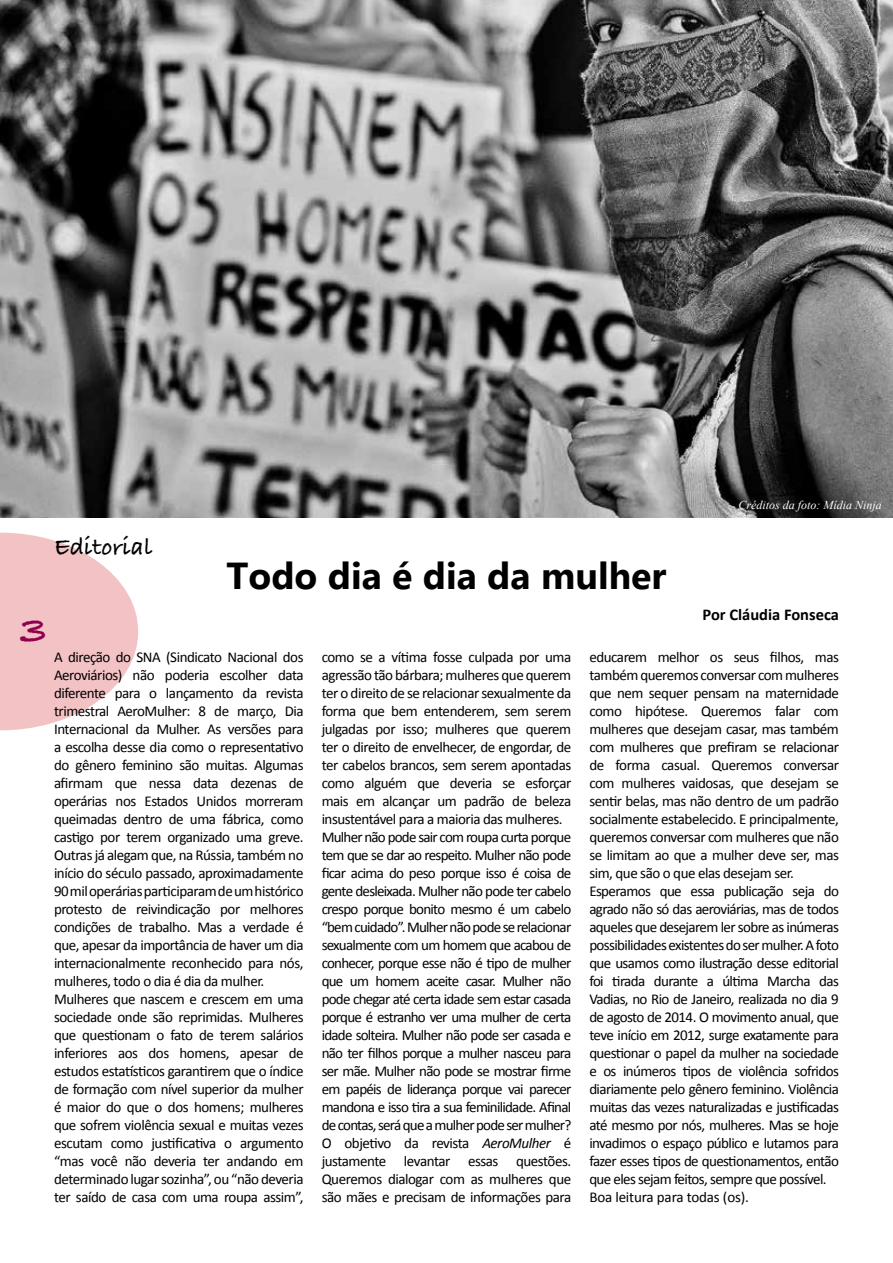
<style>
.page{position:relative;width:893px;height:1263px;background:#fff}
.page>*{position:absolute;margin:0;border:0;box-sizing:border-box;transform-origin:0 0}
.t1{font:700 45px "Bradley Hand ITCTT";color:#91004e}
.t2{font:700 37.5px "Myanmar Text";color:#000}
.t3{font:700 25.5px "Bradley Hand ITCTT";color:#000}
.t4{font:700 16.5px "Calibri";color:#000}
.t5{font:15px/18px "Calibri";letter-spacing:-.035em;color:#000}
.t6{font:italic 12px "Times New Roman";color:#fff}
.s1{font-style:italic}
</style>
<div class="page">
<svg style="left:0;top:533px;width:138px;height:197px"></svg>
<img style="left:0;top:0;width:893px;height:517px">
<p class="t6" style="left:738px;top:497px;width:145px">Créditos da foto: Mídia Ninja</p>
<h1 class="t1" style="left:20px;top:594px;width:29px">3</h1>
<h3 class="t3" style="left:54px;top:528px;width:100px">Editorial</h3>
<h2 class="t2" style="left:226px;top:554px;width:441px">Todo dia é dia da mulher</h2>
<p class="t4" style="left:702px;top:603px;width:138px">Por Cláudia Fonseca</p>
<p class="t5" style="left:54px;top:647px;width:251px">A direção do SNA (Sindicato Nacional dos Aeroviários) não poderia escolher data diferente para o lançamento da revista trimestral AeroMulher: 8 de março, Dia Internacional da Mulher. As versões para a escolha desse dia como o representativo do gênero feminino são muitas. Algumas afirmam que nessa data dezenas de operárias nos Estados Unidos morreram queimadas dentro de uma fábrica, como castigo por terem organizado uma greve.<br>Outras já alegam que, na Rússia, também no início do século passado, aproximadamente 90 mil operárias participaram de um histórico protesto de reivindicação por melhores condições de trabalho. Mas a verdade é que, apesar da importância de haver um dia internacionalmente reconhecido para nós, mulheres, todo o dia é dia da mulher.<br>Mulheres que nascem e crescem em uma sociedade onde são reprimidas. Mulheres que questionam o fato de terem salários inferiores aos dos homens, apesar de estudos estatísticos garantirem que o índice de formação com nível superior da mulher é maior do que o dos homens; mulheres que sofrem violência sexual e muitas vezes escutam como justificativa o argumento “mas você não deveria ter andando em determinado lugar sozinha”, ou “não deveria ter saído de casa com uma roupa assim”,</p>
<p class="t5" style="left:322px;top:647px;width:251px">como se a vítima fosse culpada por uma agressão tão bárbara; mulheres que querem ter o direito de se relacionar sexualmente da forma que bem entenderem, sem serem julgadas por isso; mulheres que querem ter o direito de envelhecer, de engordar, de ter cabelos brancos, sem serem apontadas como alguém que deveria se esforçar mais em alcançar um padrão de beleza insustentável para a maioria das mulheres.<br>Mulher não pode sair com roupa curta porque tem que se dar ao respeito. Mulher não pode ficar acima do peso porque isso é coisa de gente desleixada. Mulher não pode ter cabelo crespo porque bonito mesmo é um cabelo “bem cuidado”. Mulher não pode se relacionar sexualmente com um homem que acabou de conhecer, porque esse não é tipo de mulher que um homem aceite casar. Mulher não pode chegar até certa idade sem estar casada porque é estranho ver uma mulher de certa idade solteira. Mulher não pode ser casada e não ter filhos porque a mulher nasceu para ser mãe. Mulher não pode se mostrar firme em papéis de liderança porque vai parecer mandona e isso tira a sua feminilidade. Afinal de contas, será que a mulher pode ser mulher?<br>O objetivo da revista <span class="s1">AeroMulher</span> é justamente levantar essas questões.<br>Queremos dialogar com as mulheres que são mães e precisam de informações para</p>
<p class="t5" style="left:589px;top:647px;width:251px">educarem melhor os seus filhos, mas também queremos conversar com mulheres que nem sequer pensam na maternidade como hipótese. Queremos falar com mulheres que desejam casar, mas também com mulheres que prefiram se relacionar de forma casual. Queremos conversar com mulheres vaidosas, que desejam se sentir belas, mas não dentro de um padrão socialmente estabelecido. E principalmente, queremos conversar com mulheres que não se limitam ao que a mulher deve ser, mas sim, que são o que elas desejam ser.<br>Esperamos que essa publicação seja do agrado não só das aeroviárias, mas de todos aqueles que desejarem ler sobre as inúmeras possibilidades existentes do ser mulher. A foto que usamos como ilustração desse editorial foi tirada durante a última Marcha das Vadias, no Rio de Janeiro, realizada no dia 9 de agosto de 2014. O movimento anual, que teve início em 2012, surge exatamente para questionar o papel da mulher na sociedade e os inúmeros tipos de violência sofridos diariamente pelo gênero feminino. Violência muitas das vezes naturalizadas e justificadas até mesmo por nós, mulheres. Mas se hoje invadimos o espaço público e lutamos para fazer esses tipos de questionamentos, então que eles sejam feitos, sempre que possível.<br>Boa leitura para todas (os).</p>
</div>
